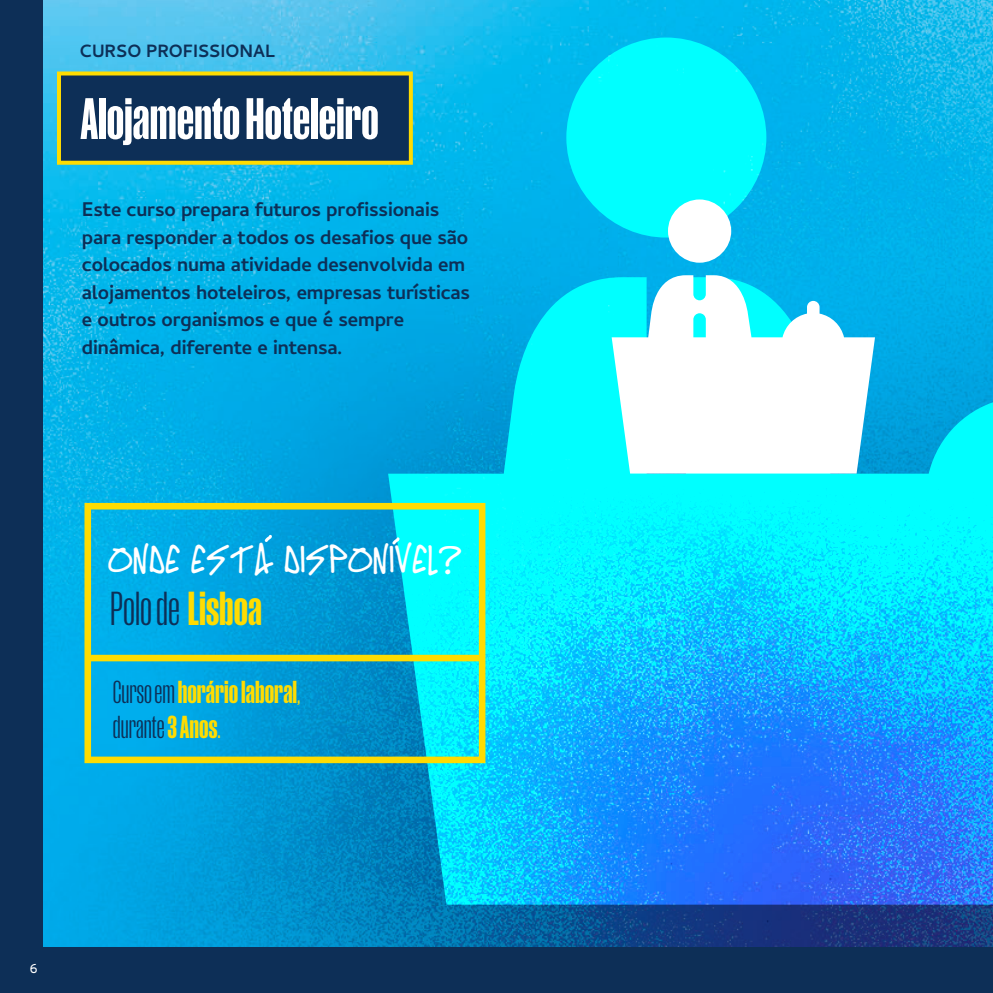
<style>
.page{position:relative;width:993px;height:993px;background:#fff}
.page>*{position:absolute;margin:0;border:0;box-sizing:border-box;transform-origin:0 0}
.t1{font:700 55px "Manuka";color:#fff}
.t2{font:45px "Manuka";color:#0d2f57}
.t3{font:700 30px/35px "Manuka";color:#ffdc01}
.t4{font:30px "Oldschool Tag";color:#fff}
.t5{font:700 25px/27.5px "Cambay Devanagari";letter-spacing:-.005em;color:#0d2f57}
.t6{font:700 22.5px "Cambay Devanagari";color:#0d2f57}
.t7{font:20px "Cambay Devanagari";color:#fff}
.s1{font-weight:700;color:#ffdc01}
.s2{font-weight:400;color:#0d2f57}
.s3{font-weight:400;color:#fbdd07}
.s4{font-weight:400}
</style>
<div class="page">
<img style="left:42px;top:0;width:950px;height:946px">
<svg style="left:388px;top:277px;width:604px;height:627px;background:#0cbbf7"></svg>
<div style="left:566px;top:38px;width:200px;height:200px;background:#0ff;border-radius:50%"></div>
<div style="left:0;top:0;width:42px;height:992px;background:#0d2f57"></div>
<svg style="left:57px;top:71px;width:355px;height:94px;background:#26424f"></svg>
<div style="left:0;top:946px;width:992px;height:46px;background:#0d2f57"></div>
<svg style="left:611px;top:275px;width:263px;height:198px"></svg>
<div style="left:667px;top:199px;width:64px;height:64px;background:#fff;border-radius:50%"></div>
<svg style="left:84px;top:502px;width:401px;height:260px;background:#14b2d0"></svg>
<div style="left:88px;top:654px;width:394px;height:7px;background:#ffdc01"></div>
<svg style="left:265px;top:534px;width:7px;height:8px"></svg>
<svg style="left:392px;top:537px;width:7px;height:7px"></svg>
<p class="t6" style="left:80px;top:36px;width:197px">CURSO PROFISSIONAL</p>
<h1 class="t1" style="left:80px;top:90px;width:300px">Alojamento Hoteleiro</h1>
<p class="t5" style="left:82px;top:194px;width:389px">Este curso prepara futuros profissionais para responder a todos os desafios que são colocados numa atividade desenvolvida em alojamentos hoteleiros, empresas turísticas e outros organismos e que é sempre dinâmica, diferente e intensa.</p>
<p class="t4" style="left:108px;top:540px;width:355px">ONDE ESTA DISPONIVEL?</p>
<h2 class="t2" style="left:110px;top:586px;width:153px">Polo de <span class="s1">Lisboa</span></h2>
<p class="t3" style="left:113px;top:673px;width:189px"><span class="s2">Curso em</span>horário laboral<span class="s3">, </span><span class="s2">durante</span>3 Anos<span class="s4">.</span></p>
<p class="t7" style="left:30px;top:957px;width:9px">6</p>
</div>
